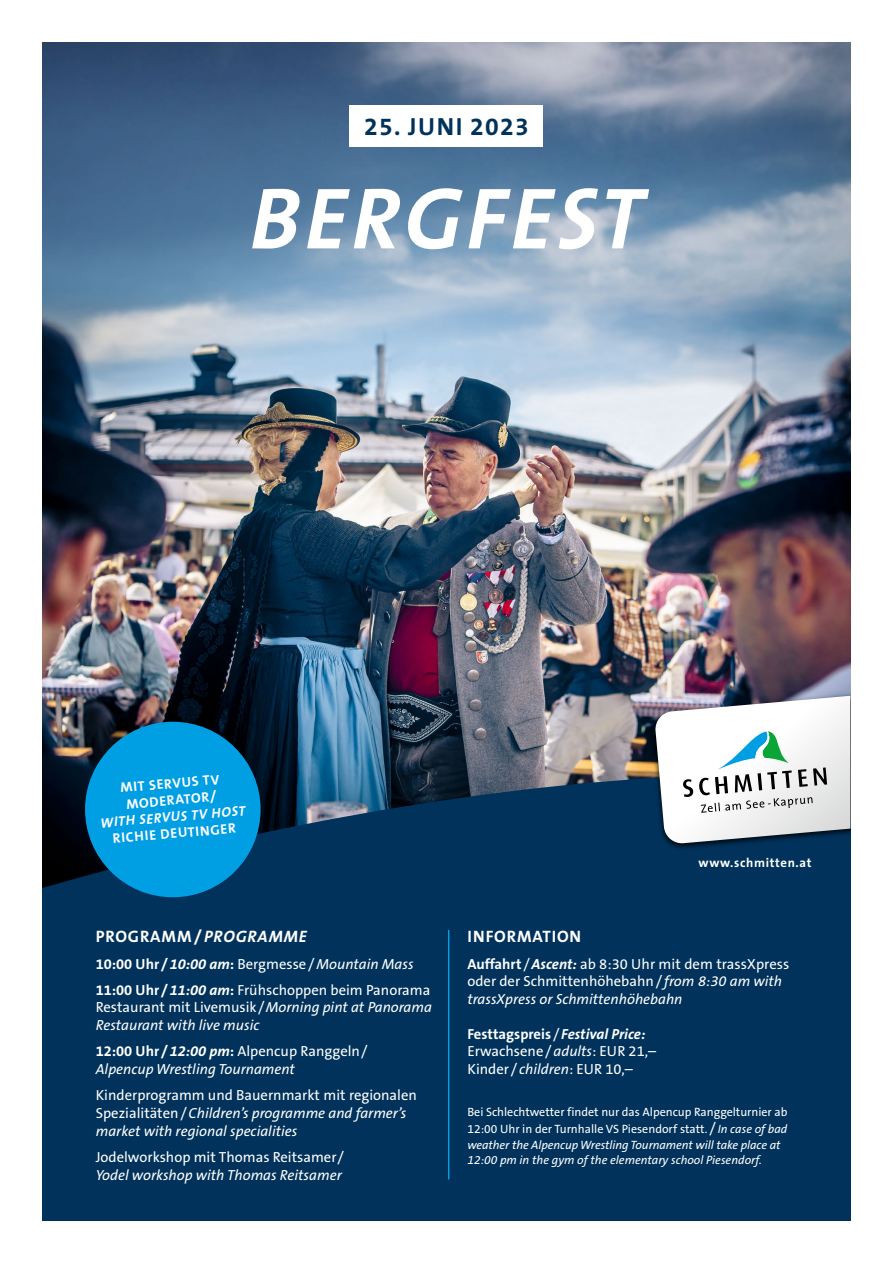
<style>
.page{position:relative;width:893px;height:1263px;background:#fff}
.page>*{position:absolute;margin:0;border:0;box-sizing:border-box;transform-origin:0 0}
.t1{font:italic 700 87.75px "The Sans B7";letter-spacing:.05em;color:#fff}
.t2{font:700 24.9px "The Sans B7";letter-spacing:.05em;color:#00325b}
.t3{font:700 16.65px "The Sans B7";letter-spacing:.05em;color:#fff}
.t4{font:italic 14.7px/17.5px "The Sans B5 Plain";color:#fff}
.t5{font:14.7px/17.5px "The Sans B5 Plain";color:#fff}
.t6{font:italic 700 14.7px "The Sans B7";color:#fff}
.t7{font:700 13.8px/16.6px "The Sans B7";color:#fff;text-align:center}
.t8{font:italic 700 13.8px "The Sans B7";color:#fff}
.t9{font:700 12.75px "The Sans B7";letter-spacing:.05em;color:#fff}
.t10{font:12px/17.5px "The Sans B5 Plain";letter-spacing:-.005em;color:#fff}
.t11{font:italic 12px/15.3px "The Sans B5 Plain";letter-spacing:-.005em;color:#fff}
.s1{font-style:italic}
.s2{font-family:"The Sans B7";font-weight:700}
.s3{font-family:"The Sans B7";font-weight:700;font-style:italic}
.s4{font-style:normal}
.s5{font-family:"The Sans B7";font-weight:700;font-style:normal}
.s6{font-family:"The Sans B5 Plain";font-weight:400;font-style:normal}
.s7{font-size:14.7px}
</style>
<div class="page">
<img style="left:43px;top:43px;width:807px;height:731px">
<div style="left:43px;top:774px;width:807px;height:447px;background:#00325b"></div>
<img style="left:649px;top:690px;width:201px;height:162px">
<svg style="left:655px;top:696px;width:195px;height:148px"></svg>
<div style="left:349px;top:105px;width:194px;height:42px;background:#fff"></div>
<hr style="left:448px;top:930px;width:1px;height:249px;background:#009ee3">
<div style="left:85px;top:722px;width:176px;height:175px;background:#009ee3;border-radius:50%"></div>
<h2 class="t2" style="left:364px;top:113px;width:166px">25. JUNI 2023</h2>
<h1 class="t1" style="left:250px;top:173px;width:395px">BERGFEST</h1>
<p class="t7" style="left:120px;top:780px;width:101px;rotate:-5deg">MIT SERVUS TV<br>MODERATOR/</p>
<p class="t8" style="left:100px;top:816px;width:147px;rotate:-5deg">WITH SERVUS TV HOST</p>
<p class="t7" style="left:112px;top:831px;width:125px;rotate:-5deg">RICHIE DEUTINGER</p>
<p class="t3" style="left:96px;top:928px;width:213px">PROGRAMM/<span class="s1">PROGRAMME</span></p>
<p class="t5" style="left:96px;top:951px;width:336px;line-height:26.4px"><span class="s2">10:00 Uhr /</span><span class="s3">10:00 am</span><span class="s2">:</span> Bergmesse/<span class="s1">Mountain Mass<br></span><span class="s2">11:00 Uhr /</span><span class="s3">11:00 am</span><span class="s2">:</span> Frühschoppen beim Panorama</p>
<p class="t4" style="left:96px;top:999px;width:338px"><span class="s4">Restaurant mit Livemusik/</span>Morning pint at Panorama<br>Restaurant with live music</p>
<p class="t4" style="left:96px;top:1043px;width:273px"><span class="s5">12:00 Uhr /</span><span class="s2">12:00 pm</span><span class="s5">:</span> <span class="s4">Alpencup Ranggeln/<br></span>Alpencup Wrestling Tournament</p>
<p class="t4" style="left:96px;top:1087px;width:323px"><span class="s4">Kinderprogramm und Bauernmarkt mit regionalen<br>Spezialitäten/</span>Children’s programme and farmer’s market with regional specialities</p>
<p class="t5" style="left:96px;top:1149px;width:250px">Jodelworkshop mit Thomas Reitsamer/</p>
<p class="t4" style="left:96px;top:1166px;width:248px">Yodel workshop with Thomas Reitsamer</p>
<p class="t9" style="left:698px;top:856px;width:114px">www.schmitten.at</p>
<p class="t3" style="left:467px;top:928px;width:115px">INFORMATION</p>
<p class="t5" style="left:467px;top:955px;width:323px"><span class="s2">Auffahrt</span> /<span class="s3">Ascent:</span> ab 8:30 Uhr mit dem trassXpress oder der Schmittenhöhebahn/ <span class="s1">from 8:30 am with trassXpress or Schmittenhöhebahn</span></p>
<p class="t6" style="left:467px;top:1026px;width:179px"><span class="s4">Festtagspreis</span> <span class="s6">/</span> Festival Price:</p>
<p class="t5" style="left:467px;top:1043px;width:190px">Erwachsene/<span class="s1">adults</span>: EUR 21,–<br>Kinder / <span class="s1">children</span>: EUR 10,–</p>
<p class="t10" style="left:467px;top:1103px;width:322px">Bei Schlechtwetter findet nur das Alpencup Ranggelturnier ab<br>12:00 Uhr in der Turnhalle VS Piesendorf statt. <span class="s7">/</span> <span class="s1">In case of bad</span></p>
<p class="t11" style="left:467px;top:1137px;width:314px">weather the Alpencup Wrestling Tournament will take place at<br>12:00 pm in the gym of the elementary school Piesendorf.</p>
</div>
